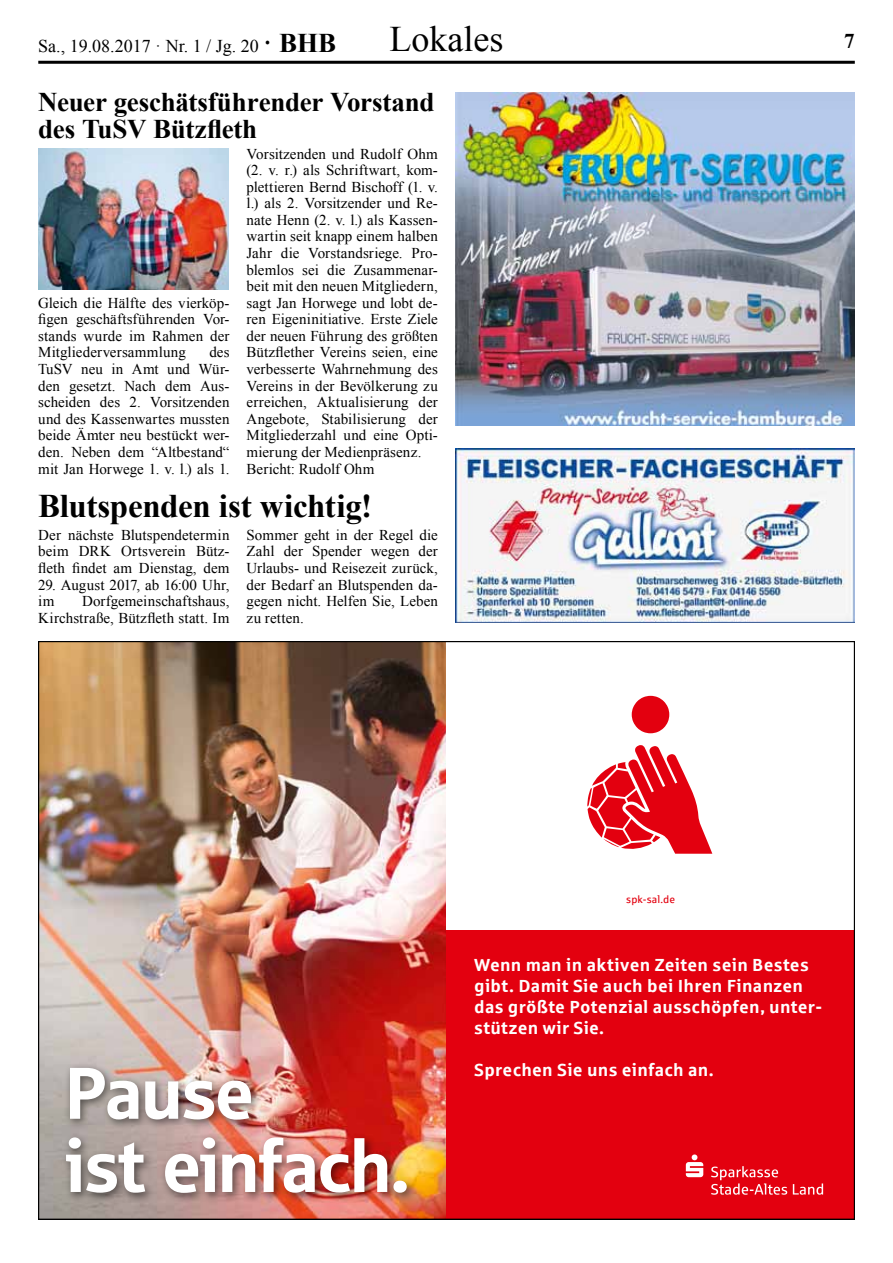
<style>
.page{position:relative;width:893px;height:1263px;background:#fff}
.page>*{position:absolute;margin:0;border:0;box-sizing:border-box;transform-origin:0 0}
.t1{font:73.2px/73.2px "Sparkasse Head";letter-spacing:-.005em;color:#fff}
.t2{font:36px "Times New Roman";color:#000}
.t3{font:700 33px "Times New Roman";letter-spacing:-.01em;color:#000}
.t4{font:700 27px/27.8px "Times New Roman";letter-spacing:-.01em;color:#000}
.t5{font:700 21px "Times New Roman";color:#000}
.t6{font:18px "Times New Roman";color:#000}
.t7{font:700 17.55px/21px "Sparkasse Rg";letter-spacing:.015em;color:#fff}
.t8{font:15px/16.5px "Times New Roman";letter-spacing:.005em;color:#000;text-align:justify}
.t9{font:10.5px "Sparkasse Rg";letter-spacing:.01em;color:#e3000f}
.s1{font-weight:700;font-size:27px}
</style>
<div class="page">
<hr style="left:38px;top:61px;width:817px;height:3px;background:#000">
<img style="left:455px;top:449px;width:400px;height:174px">
<img style="left:455px;top:93px;width:400px;height:333px">
<img style="left:38px;top:148px;width:191px;height:141px">
<img style="left:41px;top:644px;width:811px;height:572px">
<p class="t6" style="left:38px;top:34px;width:299px">Sa., 19.08.2017 · Nr. 1 / Jg. 20 <span class="s1">· BHB</span></p>
<h2 class="t2" style="left:389px;top:15px;width:115px">Lokales</h2>
<h3 class="t5" style="left:844px;top:26px;width:12px">7</h3>
<h3 class="t4" style="left:38px;top:87px;width:398px">Neuer geschätsführender Vorstand des TuSV Bützfleth</h3>
<p class="t8" style="left:247px;top:145px;width:193px;text-align:left">Vorsitzenden und Rudolf Ohm (2. v. r.) als Schriftwart, kom&shy;plettieren Bernd Bischoff (1. v. l.) als 2. Vorsitzender und Re&shy;nate Henn (2. v. l.) als Kassen&shy;wartin seit knapp einem halben<br>Jahr die Vorstandsriege. Pro&shy;blemlos sei die Zusammenar&shy;beit mit den neuen Mitgliedern, sagt Jan Horwege und lobt de&shy;ren Eigeninitiative. Erste Ziele der neuen Führung des größten<br>Bützflether Vereins seien, eine verbesserte Wahrnehmung des<br>Vereins in der Bevölkerung zu erreichen, Aktualisierung der<br>Angebote, Stabilisierung der<br>Mitgliederzahl und eine Opti&shy;mierung der Medienpräsenz.<br>Bericht: Rudolf Ohm</p>
<p class="t8" style="left:38px;top:294px;width:193px">Gleich die Hälfte des vierköp&shy;figen geschäftsführenden Vor&shy;stands wurde im Rahmen der Mitgliederversammlung</p>
<p class="t8" style="left:38px;top:344px;width:193px;text-indent:171px">des TuSV neu in Amt und Wür&shy;den gesetzt. Nach dem Aus&shy;scheiden des 2. Vorsitzenden und des Kassenwartes mussten beide Ämter neu bestückt wer&shy;den. Neben dem “Altbestand“ mit Jan Horwege 1. v. l.) als 1.</p>
<h3 class="t3" style="left:38px;top:483px;width:335px">Blutspenden ist wichtig!</h3>
<p class="t8" style="left:247px;top:526px;width:193px">Sommer geht in der Regel die Zahl der Spender wegen der Urlaubs- und Reisezeit zurück, der Bedarf an Blutspenden da&shy;gegen nicht. Helfen Sie, Leben zu retten.</p>
<p class="t8" style="left:38px;top:526px;width:193px">Der nächste Blutspendetermin beim DRK Ortsverein Bütz&shy;fleth findet am Dienstag, dem</p>
<p class="t8" style="left:38px;top:576px;width:193px">29. August 2017, ab 16:00 Uhr, im</p>
<p class="t8" style="left:38px;top:593px;width:193px;text-align:right">Dorfgemeinschaftshaus,<br>Kirchstraße, Bützfleth statt. Im</p>
<h1 class="t1" style="left:66px;top:1054px;width:345px">Pause<br>ist einfach.</h1>
<p class="t9" style="left:626px;top:893px;width:50px">spk-sal.de</p>
<p class="t7" style="left:474px;top:954px;width:350px">Wenn man in aktiven Zeiten sein Bestes gibt. Damit Sie auch bei Ihren Finanzen das größte Potenzial ausschöpfen, unter&shy;stützen wir Sie.</p>
<p class="t7" style="left:474px;top:1059px;width:241px">Sprechen Sie uns einfach an.</p>
</div>
